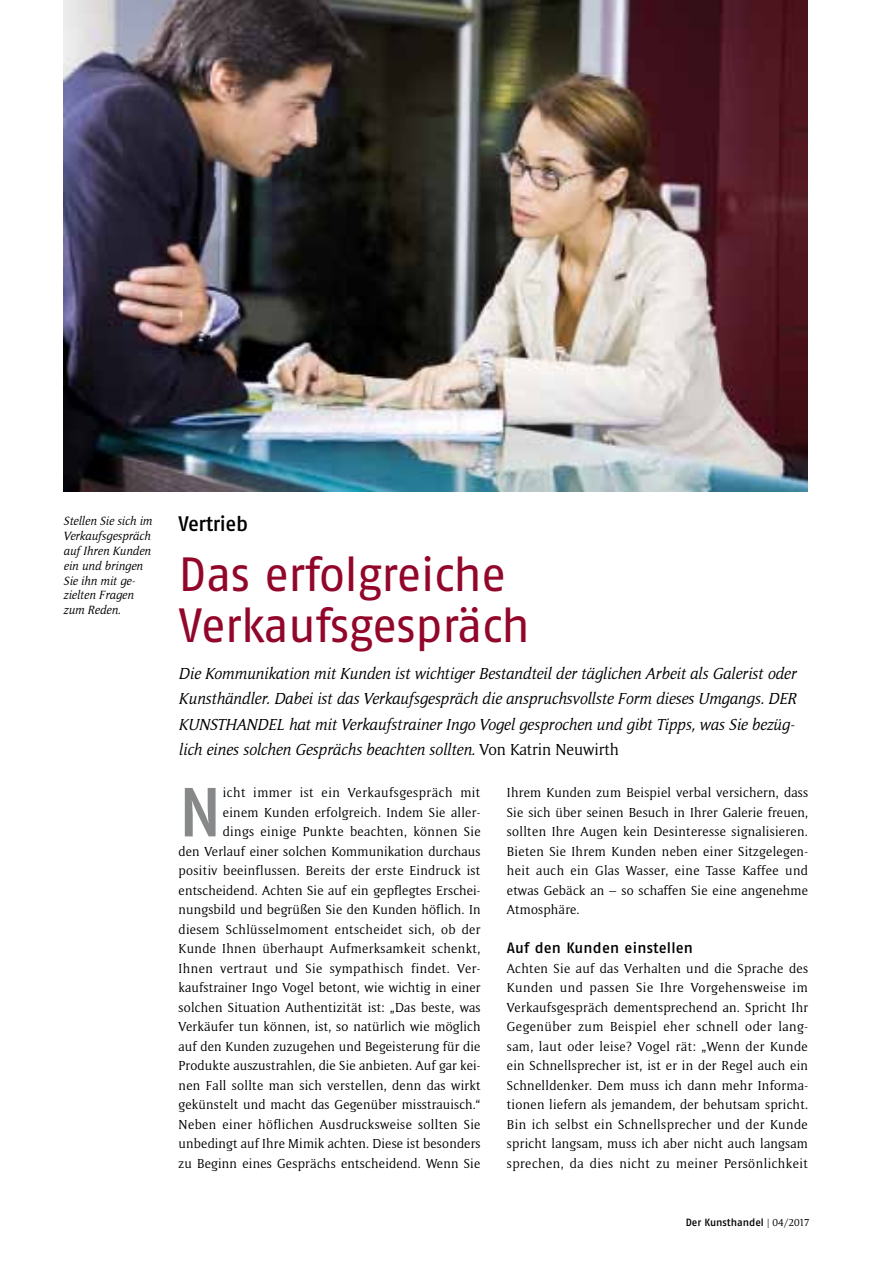
<style>
.page{position:relative;width:893px;height:1263px;background:#fff}
.page>*{position:absolute;margin:0;border:0;box-sizing:border-box;transform-origin:0 0}
.t1{font:69.15px "Fago No Med";color:#87888a}
.t2{font:48px/51px "Fago No";letter-spacing:-.025em;color:#92062a}
.t3{font:21px "Fago No Med";letter-spacing:-.025em;color:#000}
.t4{font:italic 16.5px/25.5px "Memento";color:#000}
.t5{font:15px "Fago No Med";letter-spacing:.015em;color:#000}
.t6{font:13.5px/19.5px "Memento";letter-spacing:.02em;color:#000;text-align:justify}
.t7{font:italic 12.3px/14.9px "Memento";letter-spacing:.005em;color:#000}
.t8{font:10.5px "Fago No Med";letter-spacing:-.005em;color:#000}
.s1{font-style:normal}
.s2{font-family:"Fago No";font-size:13.2px;color:#707172}
.s3{font-family:"Memento"}
</style>
<div class="page">
<img style="left:64px;top:0;width:744px;height:491px">
<p class="t7" style="left:64px;top:513px;width:90px">Stellen Sie sich im<br>Verkaufsgespräch auf Ihren Kunden ein und bringen<br>Sie ihn mit ge&shy;zielten Fragen zum Reden.</p>
<h3 class="t3" style="left:179px;top:512px;width:71px">Vertrieb</h3>
<h2 class="t2" style="left:179px;top:548px;width:353px">Das erfolgreiche<br>Verkaufsgespräch</h2>
<p class="t4" style="left:179px;top:660px;width:619px">Die Kommunikation mit Kunden ist wichtiger Bestandteil der täglichen Arbeit als Galerist oder Kunsthändler. Dabei ist das Verkaufsgespräch die anspruchsvollste Form dieses Umgangs. DER KUNSTHANDEL hat mit Verkaufstrainer Ingo Vogel gesprochen und gibt Tipps, was Sie bezüg&shy;lich eines solchen Gesprächs beachten sollten. <span class="s1">Von Katrin Neuwirth</span></p>
<p class="t6" style="left:179px;top:783px;width:304px;text-align:right">icht immer ist ein Verkaufsgespräch mit<br>einem Kunden erfolgreich. Indem Sie aller-<br>dings einige Punkte beachten, können Sie<br>den Verlauf einer solchen Kommunikation durchaus positiv beeinflussen. Bereits der erste Eindruck ist entscheidend. Achten Sie auf ein gepflegtes Erschei&shy;nungsbild und begrüßen Sie den Kunden höflich. In diesem Schlüsselmoment entscheidet sich, ob der Kunde Ihnen überhaupt Aufmerksamkeit schenkt, Ihnen vertraut und Sie sympathisch findet. Ver&shy;kaufstrainer Ingo Vogel betont, wie wichtig in einer solchen Situation Authentizität ist: „Das beste, was Verkäufer tun können, ist, so natürlich wie möglich auf den Kunden zuzugehen und Begeisterung für die Produkte auszustrahlen, die Sie anbieten. Auf gar kei&shy;nen Fall sollte man sich verstellen, denn das wirkt gekünstelt und macht das Gegenüber misstrauisch.“ Neben einer höflichen Ausdrucksweise sollten Sie unbedingt auf Ihre Mimik achten. Diese ist besonders zu Beginn eines Gesprächs entscheidend. Wenn Sie</p>
<p class="t6" style="left:507px;top:783px;width:303px">Ihrem Kunden zum Beispiel verbal versichern, dass Sie sich über seinen Besuch in Ihrer Galerie freuen, sollten Ihre Augen kein Desinteresse signalisieren.<br>Bieten Sie Ihrem Kunden neben einer Sitzgelegen&shy;heit auch ein Glas Wasser, eine Tasse Kaffee und etwas Gebäck an – so schaffen Sie eine angenehme Atmosphäre.</p>
<h1 class="t1" style="left:179px;top:772px;width:45px">N</h1>
<p class="t5" style="left:507px;top:939px;width:188px">Auf den Kunden einstellen</p>
<p class="t6" style="left:507px;top:958px;width:303px">Achten Sie auf das Verhalten und die Sprache des Kunden und passen Sie Ihre Vorgehensweise im Verkaufsgespräch dementsprechend an. Spricht Ihr Gegenüber zum Beispiel eher schnell oder lang&shy;sam, laut oder leise? Vogel rät: „Wenn der Kunde ein Schnellsprecher ist, ist er in der Regel auch ein Schnelldenker. Dem muss ich dann mehr Informa&shy;tionen liefern als jemandem, der behutsam spricht.<br>Bin ich selbst ein Schnellsprecher und der Kunde spricht langsam, muss ich aber nicht auch langsam sprechen, da dies nicht zu meiner Persönlichkeit</p>
<p class="t8" style="left:686px;top:1216px;width:126px">Der Kunsthandel <span class="s2">I</span> <span class="s3">04/2017</span></p>
</div>
